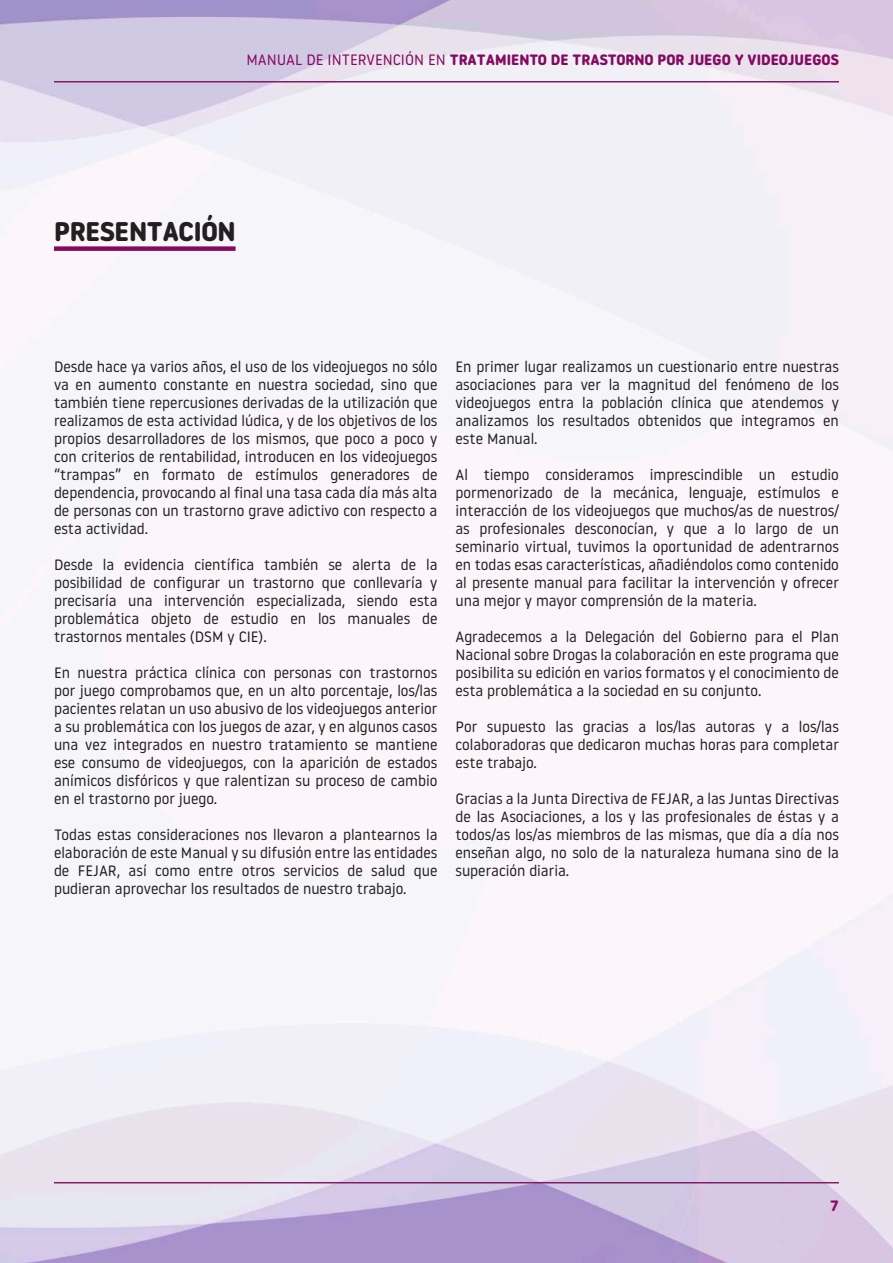
<style>
.page{position:relative;width:893px;height:1263px;background:#fff}
.page>*{position:absolute;margin:0;border:0;box-sizing:border-box;transform-origin:0 0}
.t1{font:700 27px "Noway Round";letter-spacing:-.01em;color:#231f20}
.t2{font:15px/18px "Noway Round";color:#231f20;text-align:justify}
.t3{font:700 15px "Noway Round";color:#850961}
.s1{font-weight:400}
</style>
<div class="page">
<img style="left:0;top:0;width:893px;height:1263px">
<hr style="left:54px;top:81px;width:785px;height:1px;background:#7f1d68">
<hr style="left:54px;top:1182px;width:785px;height:1px;background:#7f1d68">
<div style="left:54px;top:246px;width:182px;height:5px;background:#850961"></div>
<p class="t3" style="left:246px;top:51px;width:594px"><span class="s1">MANUAL DE INTERVENCIÓN EN</span> TRATAMIENTO DE TRASTORNO POR JUEGO Y VIDEOJUEGOS</p>
<h1 class="t1" style="left:54px;top:216px;width:183px">PRESENTACIÓN</h1>
<p class="t2" style="left:54px;top:357px;width:385px">Desde hace ya varios años, el uso de los videojuegos no sólo va en aumento constante en nuestra sociedad, sino que también tiene repercusiones derivadas de la utilización que realizamos de esta actividad lúdica, y de los objetivos de los propios desarrolladores de los mismos, que poco a poco y con criterios de rentabilidad, introducen en los videojuegos “trampas” en formato de estímulos generadores de dependencia, provocando al final una tasa cada día más alta de personas con un trastorno grave adictivo con respecto a esta actividad.</p>
<p class="t2" style="left:54px;top:555px;width:385px">Desde la evidencia científica también se alerta de la posibilidad de configurar un trastorno que conllevaría y precisaría una intervención especializada, siendo esta problemática objeto de estudio en los manuales de trastornos mentales (DSM y CIE).</p>
<p class="t2" style="left:54px;top:663px;width:385px">En nuestra práctica clínica con personas con trastornos por juego comprobamos que, en un alto porcentaje, los/las pacientes relatan un uso abusivo de los videojuegos anterior a su problemática con los juegos de azar, y en algunos casos una vez integrados en nuestro tratamiento se mantiene ese consumo de videojuegos, con la aparición de estados anímicos disfóricos y que ralentizan su proceso de cambio en el trastorno por juego.</p>
<p class="t2" style="left:54px;top:825px;width:385px">Todas estas consideraciones nos llevaron a plantearnos la elaboración de este Manual y su difusión entre las entidades de FEJAR, así como entre otros servicios de salud que pudieran aprovechar los resultados de nuestro trabajo.</p>
<p class="t2" style="left:455px;top:357px;width:385px">En primer lugar realizamos un cuestionario entre nuestras asociaciones para ver la magnitud del fenómeno de los videojuegos entra la población clínica que atendemos y analizamos los resultados obtenidos que integramos en este Manual.</p>
<p class="t2" style="left:455px;top:465px;width:385px">Al tiempo consideramos imprescindible un estudio pormenorizado de la mecánica, lenguaje, estímulos e interacción de los videojuegos que muchos/as de nuestros/ as profesionales desconocían, y que a lo largo de un seminario virtual, tuvimos la oportunidad de adentrarnos en todas esas características, añadiéndolos como contenido al presente manual para facilitar la intervención y ofrecer una mejor y mayor comprensión de la materia.</p>
<p class="t2" style="left:455px;top:627px;width:385px">Agradecemos a la Delegación del Gobierno para el Plan Nacional sobre Drogas la colaboración en este programa que posibilita su edición en varios formatos y el conocimiento de esta problemática a la sociedad en su conjunto.</p>
<p class="t2" style="left:455px;top:717px;width:385px">Por supuesto las gracias a los/las autoras y a los/las colaboradoras que dedicaron muchas horas para completar este trabajo.</p>
<p class="t2" style="left:455px;top:789px;width:385px">Gracias a la Junta Directiva de FEJAR, a las Juntas Directivas de las Asociaciones, a los y las profesionales de éstas y a todos/as los/as miembros de las mismas, que día a día nos enseñan algo, no solo de la naturaleza humana sino de la superación diaria.</p>
<p class="t3" style="left:830px;top:1197px;width:10px">7</p>
</div>
